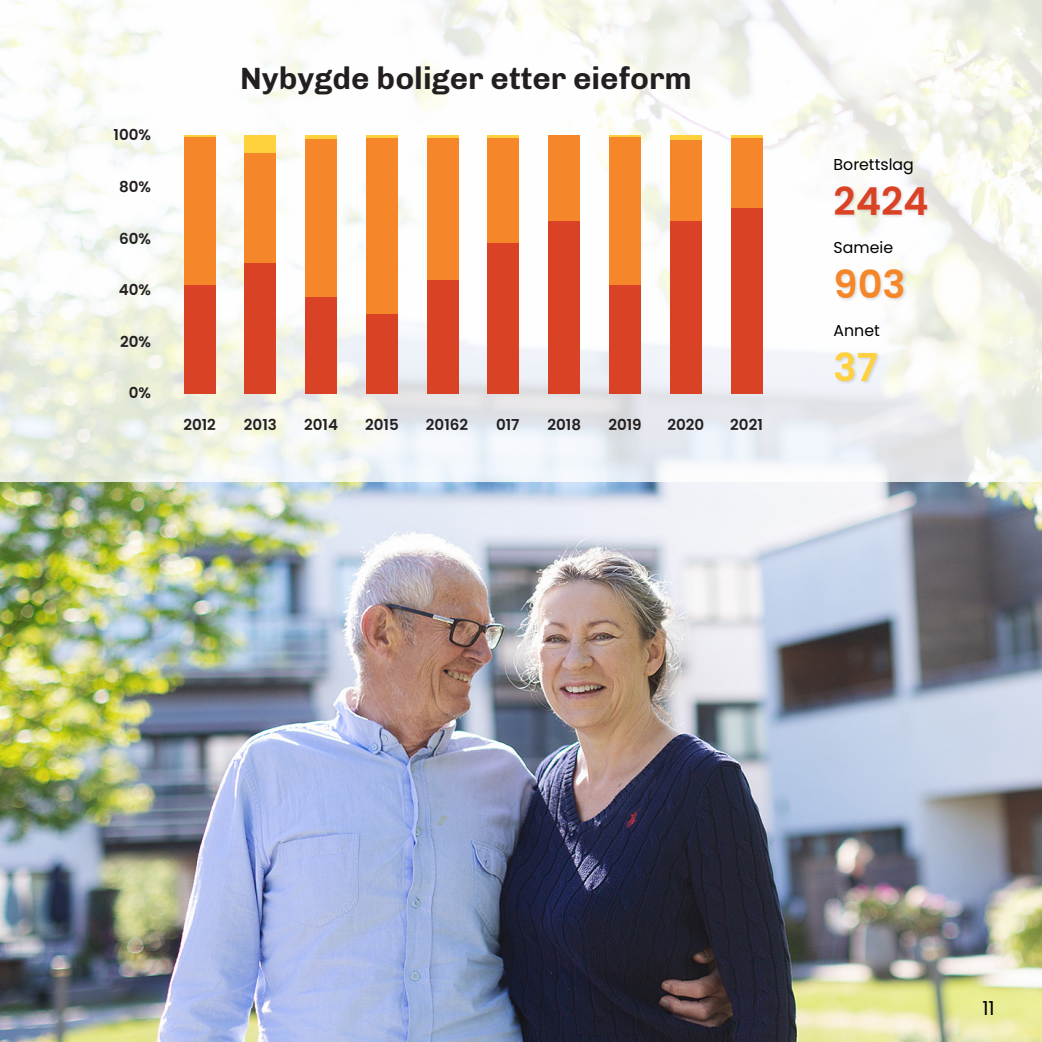
<style>
.page{position:relative;width:1042px;height:1042px;background:#fff}
.page>*{position:absolute;margin:0;border:0;box-sizing:border-box;transform-origin:0 0}
.t1{font:600 38.5px "Poppins";color:#da4226}
.t2{font:600 38.5px "Poppins";color:#f5872a}
.t3{font:600 38.5px "Poppins";color:#ffd13f}
.t4{font:700 31.5px "Chivo";color:#231f20}
.t5{font:19.25px "Poppins";color:#000001}
.t6{font:15.75px "Poppins";color:#000001}
.t7{font:600 15.05px "Poppins";color:#231f20}
</style>
<div class="page">
<img style="left:0;top:481px;width:1042px;height:561px">
<svg style="left:0;top:0;width:1042px;height:481px"></svg>
<div style="left:184px;top:284px;width:31px;height:109px;background:#da4226"></div>
<div style="left:184px;top:137px;width:31px;height:147px;background:#f5872a"></div>
<hr style="left:184px;top:136px;width:31px;height:1px;background:#ffd13c">
<div style="left:245px;top:262px;width:31px;height:131px;background:#da4226"></div>
<div style="left:245px;top:153px;width:31px;height:109px;background:#f5872a"></div>
<div style="left:245px;top:136px;width:31px;height:17px;background:#ffd13c"></div>
<div style="left:305px;top:297px;width:32px;height:96px;background:#da4226"></div>
<div style="left:305px;top:139px;width:32px;height:158px;background:#f5872a"></div>
<hr style="left:305px;top:136px;width:32px;height:3px;background:#ffd13c">
<div style="left:366px;top:313px;width:31px;height:80px;background:#da4226"></div>
<div style="left:366px;top:138px;width:31px;height:175px;background:#f5872a"></div>
<hr style="left:366px;top:136px;width:31px;height:2px;background:#ffd13c">
<div style="left:427px;top:280px;width:31px;height:113px;background:#da4226"></div>
<div style="left:427px;top:138px;width:31px;height:142px;background:#f5872a"></div>
<hr style="left:427px;top:136px;width:31px;height:2px;background:#ffd13c">
<div style="left:488px;top:243px;width:31px;height:150px;background:#da4226"></div>
<div style="left:488px;top:138px;width:31px;height:105px;background:#f5872a"></div>
<hr style="left:488px;top:136px;width:31px;height:2px;background:#ffd13c">
<div style="left:548px;top:221px;width:32px;height:172px;background:#da4226"></div>
<div style="left:548px;top:136px;width:32px;height:85px;background:#f5872a"></div>
<div style="left:609px;top:285px;width:31px;height:108px;background:#da4226"></div>
<div style="left:609px;top:137px;width:31px;height:148px;background:#f5872a"></div>
<hr style="left:609px;top:136px;width:31px;height:1px;background:#ffd13c">
<div style="left:670px;top:221px;width:31px;height:172px;background:#da4226"></div>
<div style="left:670px;top:140px;width:31px;height:81px;background:#f5872a"></div>
<hr style="left:670px;top:136px;width:31px;height:4px;background:#ffd13c">
<div style="left:731px;top:208px;width:31px;height:185px;background:#da4226"></div>
<div style="left:731px;top:138px;width:31px;height:70px;background:#f5872a"></div>
<hr style="left:731px;top:136px;width:31px;height:2px;background:#ffd13c">
<div style="left:834px;top:185px;width:97px;height:34px;background:#231f20;opacity:.15"></div>
<div style="left:834px;top:268px;width:74px;height:35px;background:#231f20;opacity:.15"></div>
<div style="left:834px;top:351px;width:47px;height:35px;background:#231f20;opacity:.15"></div>
<p class="t7" style="left:114px;top:126px;width:39px">100%</p>
<p class="t7" style="left:119px;top:178px;width:33px">80%</p>
<p class="t7" style="left:119px;top:230px;width:33px">60%</p>
<p class="t7" style="left:119px;top:281px;width:34px">40%</p>
<p class="t7" style="left:120px;top:333px;width:32px">20%</p>
<p class="t7" style="left:129px;top:384px;width:24px">0%</p>
<p class="t4" style="left:240px;top:60px;width:453px">Nybygde boliger etter eieform</p>
<p class="t7" style="left:183px;top:416px;width:34px">2012</p>
<p class="t7" style="left:244px;top:416px;width:34px">2013</p>
<p class="t7" style="left:304px;top:416px;width:35px">2014</p>
<p class="t7" style="left:365px;top:416px;width:35px">2015</p>
<p class="t7" style="left:426px;top:416px;width:44px">20162</p>
<p class="t7" style="left:496px;top:416px;width:25px">017</p>
<p class="t7" style="left:547px;top:416px;width:35px">2018</p>
<p class="t7" style="left:608px;top:416px;width:35px">2019</p>
<p class="t7" style="left:667px;top:416px;width:38px">2020</p>
<p class="t7" style="left:730px;top:416px;width:34px">2021</p>
<p class="t6" style="left:833px;top:155px;width:82px">Borettslag</p>
<p class="t1" style="left:833px;top:179px;width:97px">2424</p>
<p class="t6" style="left:833px;top:238px;width:61px">Sameie</p>
<p class="t2" style="left:833px;top:262px;width:74px">903</p>
<p class="t6" style="left:833px;top:321px;width:48px">Annet</p>
<p class="t3" style="left:833px;top:346px;width:46px">37</p>
<p class="t5" style="left:982px;top:997px;width:14px">11</p>
</div>
